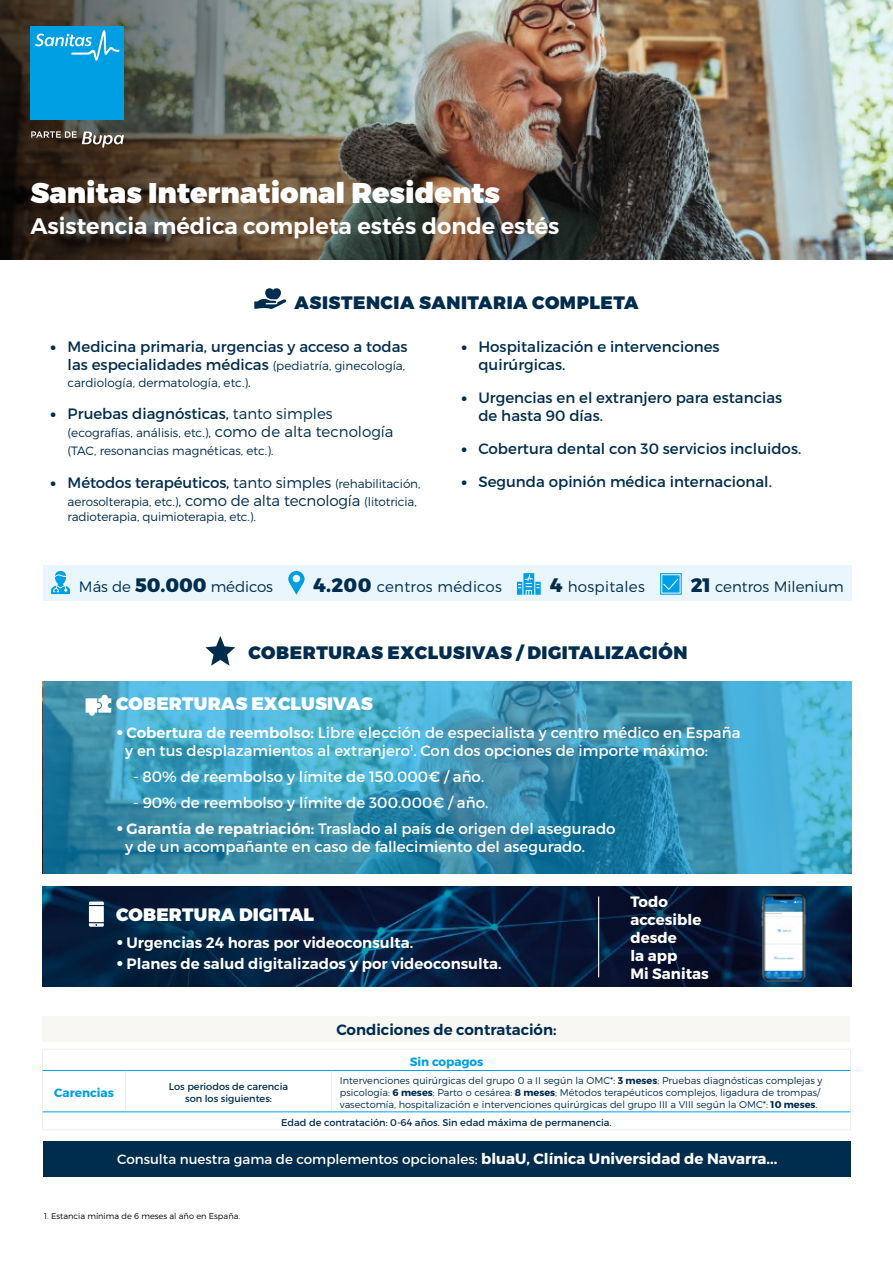
<style>
.page{position:relative;width:893px;height:1263px;background:#fff}
.page>*{position:absolute;margin:0;border:0;box-sizing:border-box;transform-origin:0 0}
.t1{font:900 28.5px "Montserrat";color:#fff}
.t2{font:600 22.5px "Montserrat";color:#fff}
.t3{font:900 18px "Montserrat";letter-spacing:.03em;color:#002c4d}
.t4{font:900 18px "Montserrat";letter-spacing:.01em;color:#fff}
.t5{font:15px/18px "Montserrat";color:#002c4d}
.t6{font:15px/18px "Montserrat";color:#fff}
.t7{font:600 15px "Montserrat";color:#fff}
.t8{font:300 15px "Montserrat";color:#002c4d}
.t9{font:700 15px/18px "Montserrat";color:#fff}
.t10{font:300 15px "Montserrat";letter-spacing:.02em;color:#002c4d}
.t11{font:600 15px "Montserrat";color:#002c4d}
.t12{font:13.5px "Montserrat";color:#fff}
.t13{font:300 12px/18px "Montserrat";letter-spacing:-.01em;color:#002c4d}
.t14{font:700 12px "Montserrat";color:#009fe3}
.t15{font:300 9.75px/11.7px "Montserrat";color:#002c4d}
.t16{font:9.75px/11.7px "Montserrat";color:#002c4d;text-align:center}
.t17{font:300 8.25px "Montserrat";color:#000}
.s1{font-weight:900}
.s2{font-weight:300;font-size:12px}
.s3{font-size:13.5px}
.s4{font-weight:300}
.s5{font-size:15px}
.s6{font-weight:800;font-size:19.5px}
.s7{font-family:"Neo Sans Pro";font-weight:700}
.s8{font-weight:600}
.s9{font-weight:700}
.s10{font-weight:700;font-size:15px}
</style>
<div class="page">
<svg style="left:254px;top:288px;width:32px;height:21px"></svg>
<svg style="left:205px;top:636px;width:30px;height:30px"></svg>
<div style="left:43px;top:1141px;width:808px;height:36px;background:#002c4d"></div>
<div style="left:43px;top:1016px;width:807px;height:25px;background:#f8f7f4"></div>
<img style="left:43px;top:887px;width:808px;height:100px">
<svg style="left:89px;top:901px;width:15px;height:26px"></svg>
<hr style="left:598px;top:896px;width:1px;height:81px;background:#fff">
<img style="left:759px;top:891px;width:49px;height:92px">
<img style="left:0;top:0;width:893px;height:259px">
<div style="left:30px;top:26px;width:94px;height:94px;background:#009fe3"></div>
<svg style="left:35px;top:30px;width:84px;height:31px"></svg>
<svg style="left:31px;top:131px;width:93px;height:17px;background:#655b51"></svg>
<svg style="left:43px;top:681px;width:808px;height:193px;background:#3b97b9"></svg>
<svg style="left:86px;top:695px;width:25px;height:21px"></svg>
<hr style="left:42px;top:1049px;width:84px;height:1px;background:#f0eeea">
<svg style="left:42px;top:1050px;width:1px;height:20px"></svg>
<hr style="left:126px;top:1049px;width:205px;height:1px;background:#f0eeea">
<hr style="left:331px;top:1049px;width:520px;height:1px;background:#f0eeea">
<svg style="left:850px;top:1050px;width:1px;height:20px"></svg>
<hr style="left:42px;top:1070px;width:1px;height:42px;background:#f0eeea">
<hr style="left:125px;top:1071px;width:1px;height:40px;background:#f0eeea">
<hr style="left:331px;top:1071px;width:1px;height:40px;background:#f0eeea">
<hr style="left:850px;top:1070px;width:1px;height:42px;background:#f0eeea">
<svg style="left:42px;top:1112px;width:1px;height:17px"></svg>
<svg style="left:850px;top:1112px;width:1px;height:17px"></svg>
<hr style="left:42px;top:1129px;width:84px;height:1px;background:#f0eeea">
<hr style="left:126px;top:1129px;width:205px;height:1px;background:#f0eeea">
<hr style="left:331px;top:1129px;width:520px;height:1px;background:#f0eeea">
<hr style="left:43px;top:1070px;width:83px;height:1px;background:#009fe3">
<hr style="left:126px;top:1070px;width:205px;height:1px;background:#009fe3">
<hr style="left:43px;top:1111px;width:83px;height:1px;background:#009fe3">
<hr style="left:126px;top:1111px;width:205px;height:1px;background:#009fe3">
<hr style="left:331px;top:1070px;width:519px;height:1px;background:#009fe3">
<hr style="left:331px;top:1111px;width:519px;height:1px;background:#009fe3">
<div style="left:43px;top:565px;width:808px;height:35px;background:#eaf6fe"></div>
<svg style="left:51px;top:571px;width:19px;height:23px"></svg>
<svg style="left:288px;top:571px;width:16px;height:24px"></svg>
<svg style="left:517px;top:573px;width:24px;height:22px"></svg>
<svg style="left:660px;top:573px;width:22px;height:22px"></svg>
<p class="t1" style="left:30px;top:175px;width:471px">Sanitas International Residents</p>
<p class="t2" style="left:30px;top:212px;width:531px">Asistencia médica completa estés donde estés</p>
<p class="t3" style="left:295px;top:291px;width:345px">ASISTENCIA SANITARIA COMPLETA</p>
<p class="t5" style="left:51px;top:338px;width:359px;text-align:right"><span class="s1">•</span> Medicina primaria, urgencias y acceso a todas las especialidades médicas <span class="s2">(pediatría, ginecología,</span></p>
<p class="t13" style="left:68px;top:373px;width:185px">cardiología, dermatología, etc.)<span class="s3">.</span></p>
<p class="t5" style="left:51px;top:405px;width:284px"><span class="s1">•</span> Pruebas diagnósticas, <span class="s4">tanto simples</span></p>
<p class="t13" style="left:68px;top:424px;width:327px">(ecografías, análisis, etc.)<span class="s3">,</span> <span class="s5">como de alta tecnología </span>(TAC, resonancias magnéticas, etc.).</p>
<p class="t5" style="left:51px;top:474px;width:371px"><span class="s1">•</span> Métodos terapéuticos, <span class="s4">tanto simples</span> <span class="s2">(rehabilitación,</span></p>
<p class="t13" style="left:68px;top:495px;width:351px;line-height:14.4px">aerosolterapia, etc.)<span class="s5">, como de alta tecnología</span> (litotricia, radioterapia, quimioterapia, etc.).</p>
<p class="t5" style="left:478px;top:338px;width:243px;text-indent:-17px"><span class="s1">•</span> Hospitalización e intervenciones quirúrgicas.</p>
<p class="t5" style="left:478px;top:389px;width:305px;text-indent:-17px"><span class="s1">•</span> Urgencias en el extranjero para estancias de hasta 90 días.</p>
<p class="t5" style="left:461px;top:440px;width:341px"><span class="s1">•</span> Cobertura dental con 30 servicios incluidos.</p>
<p class="t5" style="left:461px;top:473px;width:312px"><span class="s1">•</span> Segunda opinión médica internacional.</p>
<p class="t8" style="left:79px;top:578px;width:196px">Más de <span class="s6">50.000</span> médicos</p>
<p class="t10" style="left:313px;top:578px;width:190px"><span class="s6">4.200</span> centros médicos</p>
<p class="t10" style="left:550px;top:578px;width:96px"><span class="s6">4</span> hospitales</p>
<p class="t8" style="left:691px;top:578px;width:154px"><span class="s6">21</span> centros Milenium</p>
<p class="t3" style="left:249px;top:641px;width:440px">COBERTURAS EXCLUSIVAS / DIGITALIZACIÓN</p>
<p class="t4" style="left:116px;top:693px;width:258px">COBERTURAS EXCLUSIVAS</p>
<p class="t6" style="left:125px;top:724px;width:617px;text-indent:-9px"><span class="s7">•</span> <span class="s8">Cobertura de reembolso:</span> Libre elección de especialista y centro médico en España y en tus desplazamientos al extranjero<sup>1</sup>. Con dos opciones de importe máximo:</p>
<p class="t6" style="left:133px;top:768px;width:353px">- 80% de reembolso y límite de 150.000€ / año.</p>
<p class="t6" style="left:133px;top:794px;width:357px">- 90% de reembolso y límite de 300.000€ / año.</p>
<p class="t6" style="left:125px;top:820px;width:492px;text-indent:-9px"><span class="s7">•</span> <span class="s8">Garantía de repatriación:</span> Traslado al país de origen del asegurado y de un acompañante en caso de fallecimiento del asegurado.</p>
<p class="t4" style="left:116px;top:904px;width:199px">COBERTURA DIGITAL</p>
<p class="t7" style="left:117px;top:933px;width:298px"><span class="s7">•</span> Urgencias 24 horas por videoconsulta.</p>
<p class="t7" style="left:117px;top:955px;width:386px"><span class="s7">•</span> Planes de salud digitalizados y por videoconsulta.</p>
<p class="t11" style="left:336px;top:1020px;width:222px">Condiciones de contratación:</p>
<p class="t14" style="left:410px;top:1054px;width:75px">Sin copagos</p>
<p class="t9" style="left:630px;top:893px;width:80px">Todo accesible desde<br>la app<br>Mi Sanitas</p>
<p class="t14" style="left:54px;top:1085px;width:61px">Carencias</p>
<p class="t16" style="left:169px;top:1081px;width:121px">Los periodos de carencia son los siguientes:</p>
<p class="t15" style="left:340px;top:1075px;width:484px">Intervenciones quirúrgicas del grupo 0 a II según la OMC*: <span class="s9">3 meses</span>; Pruebas diagnósticas complejas y psicología: <span class="s9">6 meses</span>; Parto o cesárea: <span class="s9">8 meses</span>; Métodos terapéuticos complejos, ligadura de trompas/ vasectomía, hospitalización e intervenciones quirúrgicas del grupo III a VIII según la OMC*: <span class="s9">10 meses</span>.</p>
<p class="t16" style="left:281px;top:1116px;width:332px">Edad de contratación: 0-64 años. Sin edad máxima de permanencia.</p>
<p class="t12" style="left:117px;top:1151px;width:662px">Consulta nuestra gama de complementos opcionales: <span class="s10">bluaU, Clínica Universidad de Navarra...</span></p>
<p class="t17" style="left:44px;top:1211px;width:198px">1. Estancia mínima de 6 meses al año en España.</p>
</div>
